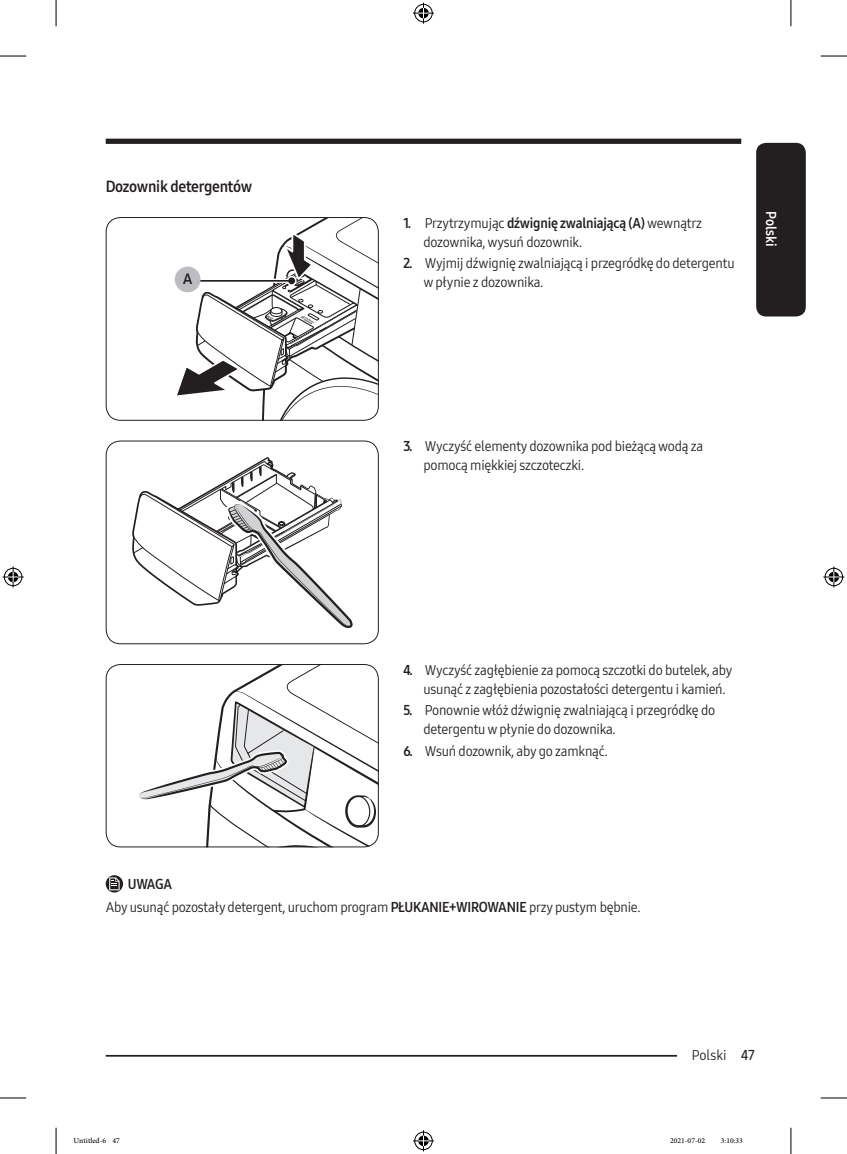
<style>
.page{position:relative;width:847px;height:1154px;background:#fff}
.page>*{position:absolute;margin:0;border:0;box-sizing:border-box;transform-origin:0 0}
.t1{font:15.75px "Samsung One 700 C";letter-spacing:-.015em;color:#231f20}
.t2{font:14px/18.9px "Samsung One 400 C";letter-spacing:-.015em;color:#231f20}
.t3{font:14px "Samsung One 700 C";color:#fff}
.DL_DT_Icon{font:14px "Samsung One 700 C";letter-spacing:-.025em;color:#231f20}
.t4{font:10.5px "Adobe Arabic";color:#000}
.s1{font-family:"Samsung One 700 C"}
.s2{font-family:"Samsung One 600 C"}
</style>
<div class="page">
<div style="left:755px;top:143px;width:50px;height:173px;background:#231f20;border-radius:10px"></div>
<div style="left:106px;top:139px;width:635px;height:5px;background:#231f20"></div>
<hr style="left:106px;top:1055px;width:605px;height:1px;background:#231f20">
<div style="left:676px;top:1045px;width:65px;height:17px;background:#fff"></div>
<svg style="left:132px;top:457px;width:221px;height:171px"></svg>
<div style="left:106px;top:440px;width:272px;height:204px;border:1px solid #231f20;border-radius:14px"></div>
<svg style="left:139px;top:664px;width:239px;height:183px"></svg>
<div style="left:106px;top:664px;width:272px;height:183px;border:1px solid #231f20;border-radius:14px"></div>
<svg style="left:106px;top:875px;width:17px;height:17px"></svg>
<svg style="left:109px;top:877px;width:11px;height:13px"></svg>
<svg style="left:0;top:56px;width:26px;height:1px"></svg>
<svg style="left:820px;top:56px;width:26px;height:1px"></svg>
<svg style="left:0;top:1097px;width:26px;height:1px"></svg>
<svg style="left:820px;top:1097px;width:26px;height:1px"></svg>
<svg style="left:56px;top:0;width:1px;height:26px"></svg>
<svg style="left:56px;top:1128px;width:1px;height:26px"></svg>
<svg style="left:790px;top:0;width:1px;height:26px"></svg>
<svg style="left:790px;top:1128px;width:1px;height:26px"></svg>
<svg style="left:413px;top:3px;width:21px;height:21px"></svg>
<svg style="left:413px;top:1130px;width:21px;height:21px"></svg>
<svg style="left:3px;top:566px;width:21px;height:21px"></svg>
<svg style="left:823px;top:566px;width:21px;height:21px"></svg>
<svg style="left:173px;top:217px;width:205px;height:204px"></svg>
<h3 class="t1" style="left:106px;top:176px;width:148px">Dozownik detergentów</h3>
<p class="t2" style="left:423px;top:213px;width:280px;text-indent:-20px"><span class="s1">1.</span> Przytrzymując <span class="s1">dźwignię zwalniającą (A)</span> wewnątrz dozownika, wysuń dozownik.</p>
<p class="t2" style="left:423px;top:254px;width:312px;text-indent:-20px"><span class="s1">2.</span> Wyjmij dźwignię zwalniającą i przegródkę do detergentu w płynie z dozownika.</p>
<p class="t3" style="left:780px;top:211px;width:37px;rotate:90deg">Polski</p>
<p class="t2" style="left:423px;top:437px;width:281px;text-indent:-20px"><span class="s1">3.</span> Wyczyść elementy dozownika pod bieżącą wodą za pomocą miękkiej szczoteczki.</p>
<p class="t2" style="left:423px;top:660px;width:310px;text-indent:-20px"><span class="s1">4.</span> Wyczyść zagłębienie za pomocą szczotki do butelek, aby usunąć z zagłębienia pozostałości detergentu i kamień.</p>
<p class="t2" style="left:423px;top:701px;width:293px;text-indent:-20px"><span class="s1">5.</span> Ponownie włóż dźwignię zwalniającą i przegródkę do detergentu w płynie do dozownika.</p>
<p class="t2" style="left:403px;top:741px;width:206px"><span class="s1">6.</span> Wsuń dozownik, aby go zamknąć.</p>
<p class="DL_DT_Icon" style="left:128px;top:874px;width:46px">UWAGA</p>
<p class="t2" style="left:106px;top:898px;width:536px">Aby usunąć pozostały detergent, uruchom program <span class="s1">PŁUKANIE+WIROWANIE</span> przy pustym bębnie.</p>
<p class="t2" style="left:691px;top:1045px;width:64px">Polski <span class="s2">47</span></p>
<p class="t4" style="left:74px;top:1133px;width:48px">Untitled-6 47</p>
<p class="t4" style="left:669px;top:1133px;width:37px">2021-07-02</p>
<p class="t4" style="left:720px;top:1133px;width:24px">3:10:33</p>
</div>
